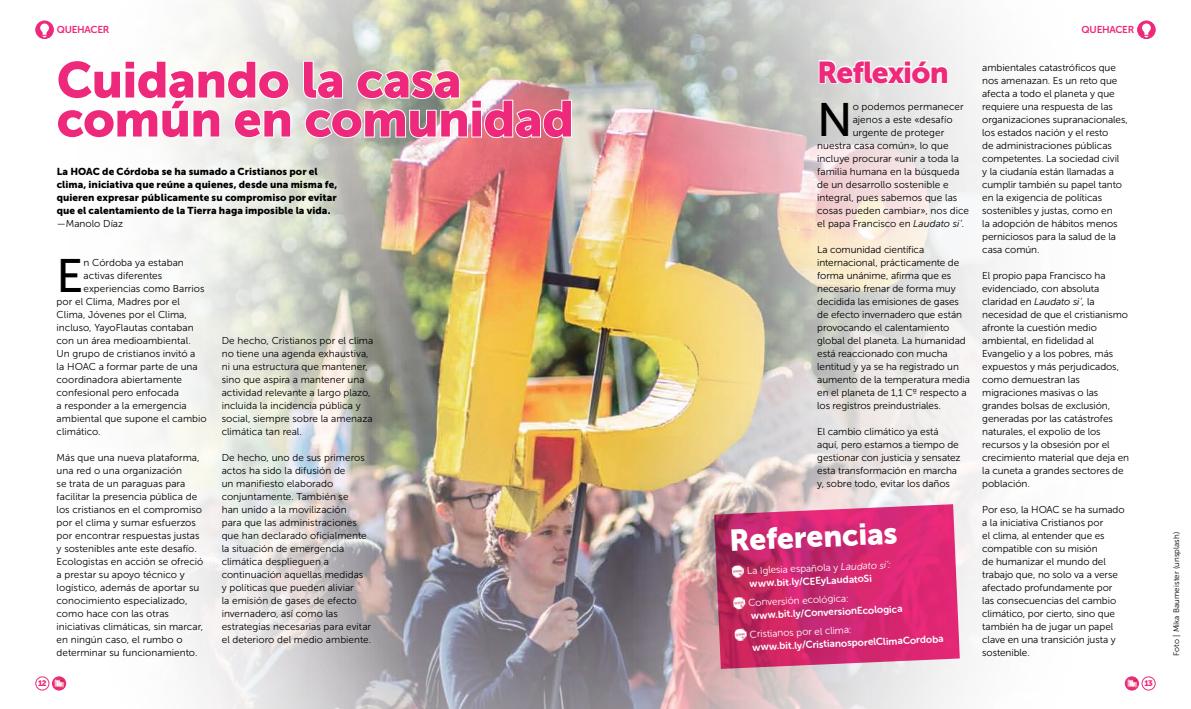
<style>
.page{position:relative;width:1191px;height:709px;background:#fff}
.page>*{position:absolute;margin:0;border:0;box-sizing:border-box;transform-origin:0 0}
.t1{font:50px/39px "Museo Sans 900";letter-spacing:-.015em;color:#ee297b}
.t2{font:46.8px "Museo Sans 500";color:#000}
.t3{font:30px "Museo Sans 900";color:#fff}
.t4{font:30px "Museo Sans 900";letter-spacing:-.03em;color:#ee297b}
.t5{font:10px/13px "Museo Sans 300";letter-spacing:-.005em;color:#000}
.t6{font:10px/13px "Museo Sans 900";letter-spacing:.005em;color:#000}
.t7{font:10px "Museo Sans 700";color:#fff}
.t8{font:10px "Museo Sans 300";color:#fff}
.t9{font:10px "Museo Sans 700";letter-spacing:-.03em;color:#ee297b}
.t10{font:8px "Museo Sans 300";letter-spacing:.01em;color:#000}
.t11{font:8px "Museo Sans 900";color:#ee297b}
.s1{font-style:italic}
</style>
<div class="page">
<img style="left:36px;top:0;width:1120px;height:709px">
<svg style="left:56px;top:59px;width:236px;height:82px"></svg>
<img style="left:302px;top:60px;width:271px;height:81px">
<svg style="left:817px;top:59px;width:132px;height:30px"></svg>
<svg style="left:714px;top:504px;width:245px;height:165px;background:#d13676"></svg>
<svg style="left:731px;top:565px;width:13px;height:13px"></svg>
<svg style="left:733px;top:596px;width:12px;height:13px"></svg>
<svg style="left:734px;top:628px;width:13px;height:13px"></svg>
<div style="left:36px;top:21px;width:17px;height:18px;background:#ee297b;border-radius:50%"></div>
<div style="left:35px;top:20px;width:19px;height:19px;border:1px solid #ee297b;border-radius:50%"></div>
<svg style="left:40px;top:24px;width:9px;height:13px"></svg>
<div style="left:1137px;top:21px;width:18px;height:18px;background:#ee297b;border-radius:50%"></div>
<div style="left:1137px;top:20px;width:18px;height:19px;border:1px solid #ee297b;border-radius:50%"></div>
<svg style="left:1142px;top:24px;width:8px;height:13px"></svg>
<div style="left:1141px;top:676px;width:14px;height:14px;border:1px solid #ee297b;border-radius:50%"></div>
<svg style="left:1125px;top:677px;width:13px;height:13px"></svg>
<div style="left:1124px;top:676px;width:15px;height:14px;border:1px solid #ee297b;border-radius:50%"></div>
<div style="left:35px;top:676px;width:14px;height:14px;border:1px solid #ee297b;border-radius:50%"></div>
<img style="left:52px;top:677px;width:14px;height:13px;border-radius:7px">
<div style="left:52px;top:676px;width:14px;height:14px;border:1px solid #ee297b;border-radius:50%"></div>
<p class="t9" style="left:57px;top:24px;width:54px">QUEHACER</p>
<p class="t9" style="left:1081px;top:24px;width:54px">QUEHACER</p>
<p class="t11" style="left:38px;top:679px;width:10px">12</p>
<h1 class="t1" style="left:57px;top:60px;width:519px">Cuidando la casa común en comunidad</h1>
<h3 class="t4" style="left:817px;top:55px;width:133px">Reflexión</h3>
<h2 class="t2" style="left:817px;top:94px;width:37px">N</h2>
<p class="t5" style="left:852px;top:100px;width:112px">o podemos permanecer</p>
<p class="t5" style="left:852px;top:113px;width:101px">ajenos a este «desafío</p>
<p class="t5" style="left:852px;top:126px;width:93px">urgente de proteger</p>
<p class="t5" style="left:817px;top:139px;width:133px">nuestra casa común», lo que</p>
<p class="t5" style="left:817px;top:152px;width:143px">incluye procurar «unir a toda la</p>
<p class="t5" style="left:817px;top:165px;width:144px">familia humana en la búsqueda</p>
<p class="t5" style="left:817px;top:178px;width:133px">de un desarrollo sostenible e</p>
<p class="t5" style="left:817px;top:191px;width:142px">integral, pues sabemos que las</p>
<p class="t5" style="left:817px;top:204px;width:153px">cosas pueden cambiar», nos dice</p>
<p class="t5" style="left:817px;top:217px;width:149px">el papa Francisco en <span class="s1">Laudato si’.</span></p>
<p class="t5" style="left:817px;top:243px;width:154px">La comunidad científica internacional, prácticamente de forma unánime, afirma que es necesario frenar de forma muy decidida las emisiones de gases de efecto invernadero que están provocando el calentamiento global del planeta. La humanidad está reaccionado con mucha lentitud y ya se ha registrado un aumento de la temperatura media en el planeta de 1,1 Cº respecto a los registros preindustriales.</p>
<p class="t5" style="left:817px;top:425px;width:145px">El cambio climático ya está aquí, pero estamos a tiempo de gestionar con justicia y sensatez esta transformación en marcha y, sobre todo, evitar los daños</p>
<p class="t6" style="left:57px;top:165px;width:282px">La HOAC de Córdoba se ha sumado a Cristianos por el clima, iniciativa que reúne a quienes, desde una misma fe, quieren expresar públicamente su compromiso por evitar que el calentamiento de la Tierra haga imposible la vida.</p>
<p class="t5" style="left:57px;top:217px;width:68px">—Manolo Díaz</p>
<h2 class="t2" style="left:57px;top:250px;width:28px">E</h2>
<p class="t5" style="left:83px;top:256px;width:102px">n Córdoba ya estaban</p>
<p class="t5" style="left:83px;top:269px;width:80px">activas diferentes</p>
<p class="t5" style="left:83px;top:282px;width:122px">experiencias como Barrios</p>
<p class="t5" style="left:57px;top:295px;width:125px">por el Clima, Madres por el</p>
<p class="t5" style="left:57px;top:308px;width:132px">Clima, Jóvenes por el Clima,</p>
<p class="t5" style="left:57px;top:321px;width:138px">incluso, YayoFlautas contaban</p>
<p class="t5" style="left:57px;top:334px;width:136px">con un área medioambiental.</p>
<p class="t5" style="left:57px;top:347px;width:140px">Un grupo de cristianos invitó a</p>
<p class="t5" style="left:57px;top:360px;width:143px">la HOAC a formar parte de una</p>
<p class="t5" style="left:57px;top:373px;width:127px">coordinadora abiertamente</p>
<p class="t5" style="left:57px;top:386px;width:124px">confesional pero enfocada</p>
<p class="t5" style="left:57px;top:399px;width:132px">a responder a la emergencia</p>
<p class="t5" style="left:57px;top:412px;width:152px">ambiental que supone el cambio</p>
<p class="t5" style="left:57px;top:425px;width:46px">climático.</p>
<p class="t5" style="left:57px;top:451px;width:148px">Más que una nueva plataforma, una red o una organización<br>se trata de un paraguas para facilitar la presencia pública de los cristianos en el compromiso por el clima y sumar esfuerzos por encontrar respuestas justas y sostenibles ante este desafío.<br>Ecologistas en acción se ofreció a prestar su apoyo técnico y logístico, además de aportar su conocimiento especializado, como hace con las otras iniciativas climáticas, sin marcar, en ningún caso, el rumbo o determinar su funcionamiento.</p>
<p class="t5" style="left:222px;top:334px;width:153px">De hecho, Cristianos por el clima no tiene una agenda exhaustiva, ni una estructura que mantener, sino que aspira a mantener una actividad relevante a largo plazo, incluida la incidencia pública y social, siempre sobre la amenaza climática tan real.</p>
<p class="t5" style="left:222px;top:451px;width:151px">De hecho, uno de sus primeros actos ha sido la difusión de<br>un manifiesto elaborado conjuntamente. También se<br>han unido a la movilización<br>para que las administraciones que han declarado oficialmente la situación de emergencia climática desplieguen a continuación aquellas medidas<br>y políticas que pueden aliviar<br>la emisión de gases de efecto invernadero, así como las estrategias necesarias para evitar el deterioro del medio ambiente.</p>
<h3 class="t3" style="left:728px;top:524px;width:170px;rotate:-3deg">Referencias</h3>
<p class="t8" style="left:746px;top:566px;width:146px;rotate:-3deg">La Iglesia española y <span class="s1">Laudato si’:</span></p>
<p class="t7" style="left:749px;top:578px;width:124px;rotate:-3deg">WWW.BIT.LY/CEEYLAUDATOSI</p>
<p class="t8" style="left:748px;top:597px;width:102px;rotate:-3deg">Conversión ecológica:</p>
<p class="t7" style="left:750px;top:610px;width:153px;rotate:-3deg">WWW.BIT.LY/CONVERSIONECOLOGICA</p>
<p class="t8" style="left:749px;top:629px;width:104px;rotate:-3deg">Cristianos por el clima:</p>
<p class="t7" style="left:752px;top:642px;width:193px;rotate:-3deg">WWW.BIT.LY/CRISTIANOSPORELCLIMACORDOBA</p>
<p class="t5" style="left:982px;top:61px;width:147px">ambientales catastróficos que nos amenazan. Es un reto que afecta a todo el planeta y que requiere una respuesta de las organizaciones supranacionales, los estados nación y el resto<br>de administraciones públicas competentes. La sociedad civil<br>y la ciudanía están llamadas a cumplir también su papel tanto en la exigencia de políticas sostenibles y justas, como en<br>la adopción de hábitos menos perniciosos para la salud de la casa común.</p>
<p class="t5" style="left:982px;top:269px;width:148px">El propio papa Francisco ha evidenciado, con absoluta claridad en <span class="s1">Laudato si’,</span> la necesidad de que el cristianismo afronte la cuestión medio ambiental, en fidelidad al<br>Evangelio y a los pobres, más expuestos y más perjudicados, como demuestran las migraciones masivas o las grandes bolsas de exclusión, generadas por las catástrofes naturales, el expolio de los recursos y la obsesión por el crecimiento material que deja en la cuneta a grandes sectores de población.</p>
<p class="t5" style="left:982px;top:503px;width:144px">Por eso, la HOAC se ha sumado a la iniciativa Cristianos por<br>el clima, al entender que es compatible con su misión<br>de humanizar el mundo del trabajo que, no solo va a verse afectado profundamente por las consecuencias del cambio climático, por cierto, sino que también ha de jugar un papel clave en una transición justa y sostenible.</p>
<p class="t11" style="left:1144px;top:679px;width:10px">13</p>
<p class="t10" style="left:1172px;top:655px;width:125px;rotate:-90deg">Foto | Mika Baumeister (unsplash)</p>
</div>
